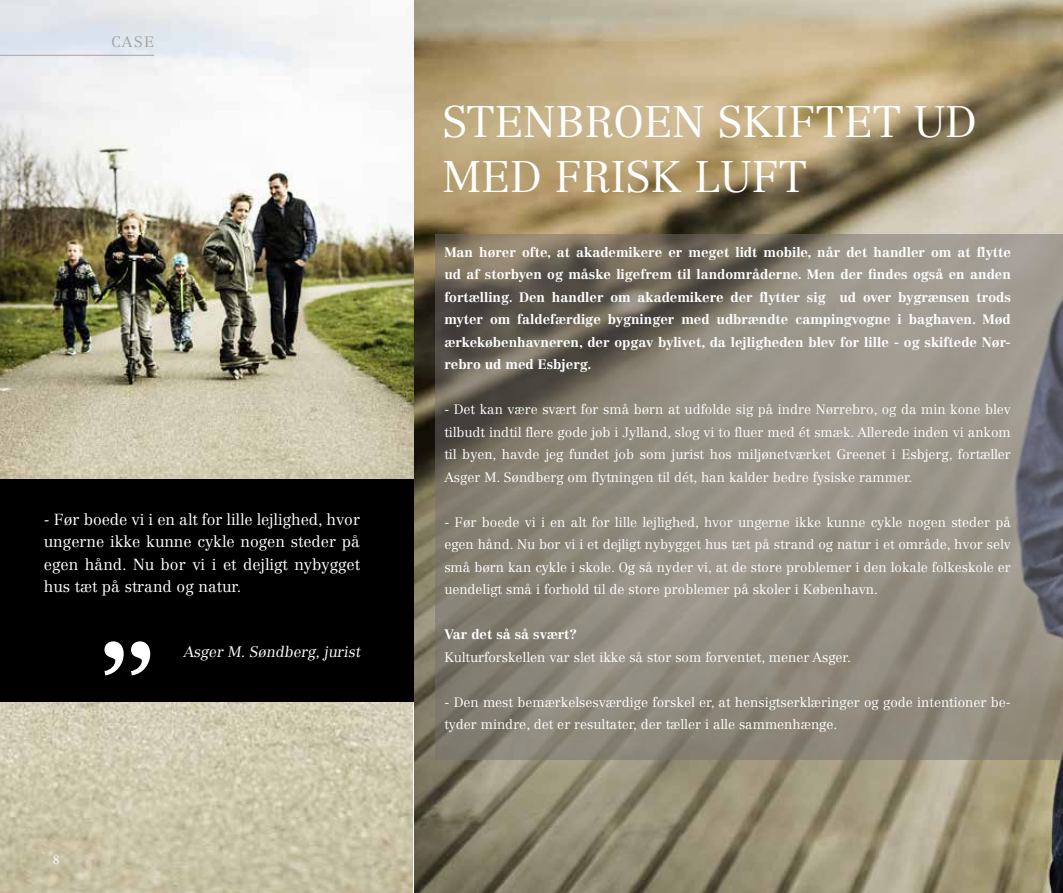
<style>
.page{position:relative;width:1063px;height:893px;background:#fff}
.page>*{position:absolute;margin:0;border:0;box-sizing:border-box;transform-origin:0 0}
.t1{font:300 150px "Centennial LT Std";color:#fff}
.t2{font:300 43.5px/55.5px "Centennial LT Std";color:#fff}
.t3{font:300 15.75px/22.5px "Centennial LT Std";color:#fff;text-align:justify}
.t4{font:300 15px "Centennial LT Std";color:#fff}
.t5{font:300 15px "Centennial LT Std";color:#a7a2a1}
.t6{font:300 13.5px/22.5px "Centennial LT Std";color:#fff;text-align:justify}
.t7{font:700 13.5px/22.5px "Centennial LT Std";color:#fff;text-align:justify}
.t8{font:300 12px "Centennial LT Std";color:#fff}
</style>
<div class="page">
<img style="left:0;top:702px;width:412px;height:191px">
<img style="left:0;top:0;width:415px;height:479px">
<div style="left:0;top:479px;width:415px;height:223px;background:#000"></div>
<hr style="left:0;top:55px;width:154px;height:1px;background:#a7a2a1">
<img style="left:415px;top:0;width:647px;height:893px">
<svg style="left:435px;top:235px;width:627px;height:525px;background:#8a857a"></svg>
<p class="t5" style="left:111px;top:33px;width:44px">CASE</p>
<p class="t3" style="left:44px;top:508px;width:318px">- Før boede vi i en alt for lille lejlighed, hvor ungerne ikke kunne cykle nogen steder på egen hånd. Nu bor vi i et dejligt nybygget hus tæt på strand og natur.</p>
<h1 class="t1" style="left:162px;top:706px;width:71px;rotate:-180deg">“</h1>
<p class="t4" style="left:183px;top:643px;width:181px">Asger M. Søndberg, jurist</p>
<p class="t8" style="left:53px;top:852px;width:9px">8</p>
<h2 class="t2" style="left:442px;top:94px;width:536px">STENBROEN SKIFTET UD<br>MED FRISK LUFT</h2>
<p class="t7" style="left:444px;top:241px;width:568px">Man hører ofte, at akademikere er meget lidt mobile, når det handler om at flytte ud af storbyen og måske ligefrem til landområderne. Men der findes også en anden fortælling. Den handler om akademikere der flytter sig ud over bygrænsen trods myter om faldefærdige bygninger med udbrændte campingvogne i baghaven. Mød ærkekøbenhavneren, der opgav bylivet, da lejligheden blev for lille - og skiftede Nør&shy;rebro ud med Esbjerg.</p>
<p class="t6" style="left:444px;top:398px;width:568px">- Det kan være svært for små børn at udfolde sig på indre Nørrebro, og da min kone blev tilbudt indtil flere gode job i Jylland, slog vi to fluer med ét smæk. Allerede inden vi ankom til byen, havde jeg fundet job som jurist hos miljønetværket Greenet i Esbjerg, fortæller Asger M. Søndberg om flytningen til dét, han kalder bedre fysiske rammer.</p>
<p class="t6" style="left:444px;top:511px;width:568px">- Før boede vi i en alt for lille lejlighed, hvor ungerne ikke kunne cykle nogen steder på egen hånd. Nu bor vi i et dejligt nybygget hus tæt på strand og natur i et område, hvor selv små børn kan cykle i skole. Og så nyder vi, at de store problemer i den lokale folkeskole er uendeligt små i forhold til de store problemer på skoler i København.</p>
<p class="t7" style="left:444px;top:623px;width:134px">Var det så så svært?</p>
<p class="t6" style="left:444px;top:646px;width:408px">Kulturforskellen var slet ikke så stor som forventet, mener Asger.</p>
<p class="t6" style="left:444px;top:691px;width:568px">- Den mest bemærkelsesværdige forskel er, at hensigtserklæringer og gode intentioner be&shy;tyder mindre, det er resultater, der tæller i alle sammenhænge.</p>
</div>
